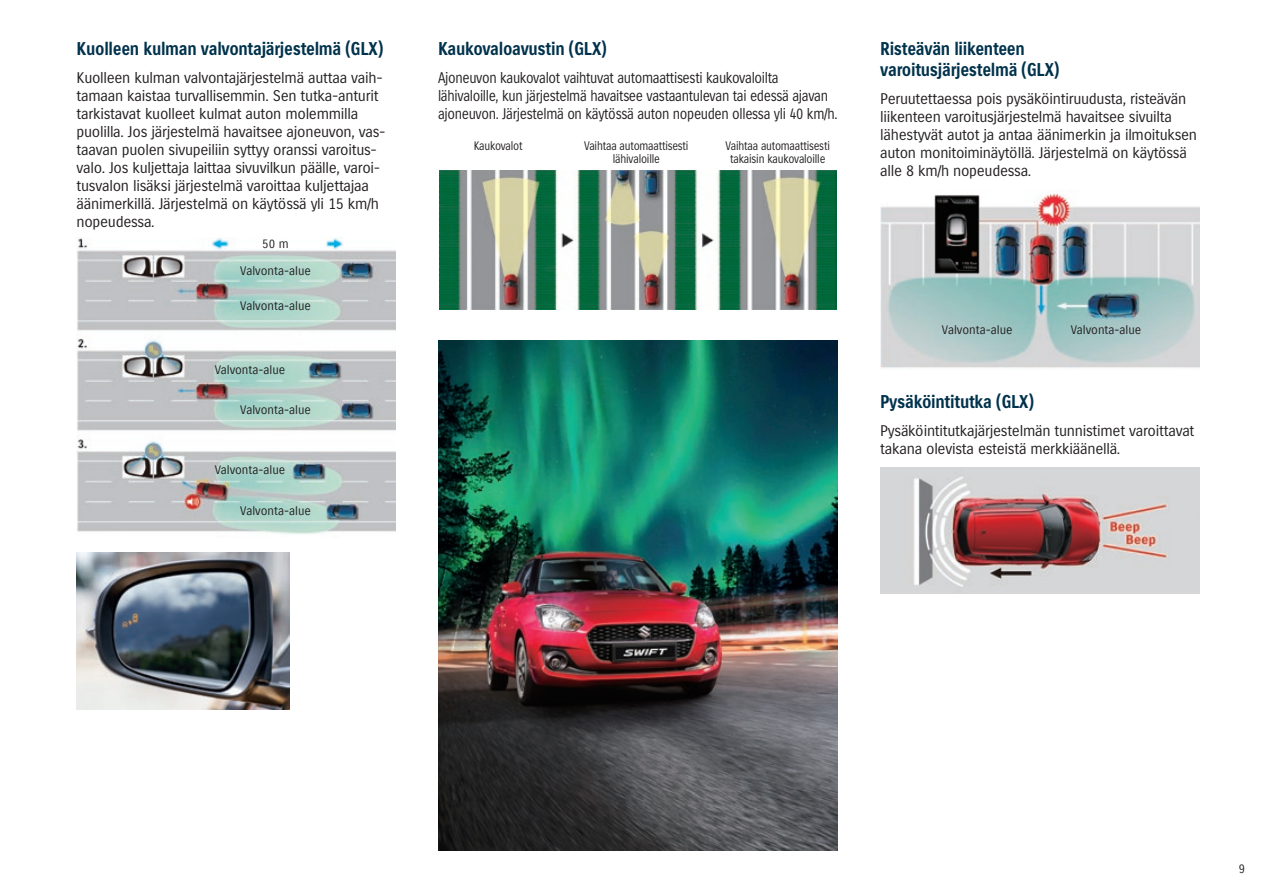
<style>
.page{position:relative;width:1263px;height:893px;background:#fff}
.page>*{position:absolute;margin:0;border:0;box-sizing:border-box;transform-origin:0 0}
.t1{font:700 18px/21px "Suzuki";letter-spacing:-.02em;color:#00324c;scale:.9 1}
.t2{font:15px/18px "Suzuki";letter-spacing:-.02em;color:#231f20}
.t3{font:15px/18px "Suzuki";letter-spacing:-.02em;color:#231f20;scale:.9 1}
.t4{font:12px "Suzuki PRO Regular";color:#231f20}
.t5{font:12px/13.5px "Suzuki";letter-spacing:-.02em;color:#231f20;text-align:center;scale:.9 1}
</style>
<div class="page">
<img style="left:439px;top:171px;width:397px;height:139px">
<img style="left:77px;top:553px;width:212px;height:156px">
<img style="left:880px;top:193px;width:319px;height:176px">
<img style="left:77px;top:237px;width:318px;height:297px">
<img style="left:880px;top:468px;width:319px;height:125px">
<img style="left:438px;top:340px;width:400px;height:510px">
<p class="t1" style="left:77px;top:39px;width:342px">Kuolleen kulman valvontajärjestelmä (GLX)</p>
<p class="t2" style="left:77px;top:69px;width:310px">Kuolleen kulman valvontajärjestelmä auttaa vaih&shy;tamaan kaistaa turvallisemmin. Sen tutka-anturit tarkistavat kuolleet kulmat auton molemmilla puolilla. Jos järjestelmä havaitsee ajoneuvon, vas&shy;taavan puolen sivupeiliin syttyy oranssi varoitus&shy;valo. Jos kuljettaja laittaa sivuvilkun päälle, varoi&shy;tusvalon lisäksi järjestelmä varoittaa kuljettajaa äänimerkillä. Järjestelmä on käytössä yli 15 km/h nopeudessa.</p>
<p class="t4" style="left:262px;top:237px;width:28px">50 m</p>
<p class="t4" style="left:240px;top:263px;width:72px">Valvonta-alue</p>
<p class="t4" style="left:240px;top:299px;width:72px">Valvonta-alue</p>
<p class="t4" style="left:215px;top:363px;width:72px">Valvonta-alue</p>
<p class="t4" style="left:240px;top:402px;width:72px">Valvonta-alue</p>
<p class="t4" style="left:215px;top:463px;width:72px">Valvonta-alue</p>
<p class="t4" style="left:240px;top:503px;width:72px">Valvonta-alue</p>
<p class="t1" style="left:438px;top:39px;width:189px">Kaukovaloavustin (GLX)</p>
<p class="t3" style="left:438px;top:69px;width:445px">Ajoneuvon kaukovalot vaihtuvat automaattisesti kaukovaloilta lähivaloille, kun järjestelmä havaitsee vastaantulevan tai edessä ajavan ajoneuvon. Järjestelmä on käytössä auton nopeuden ollessa yli 40 km/h.</p>
<p class="t5" style="left:474px;top:139px;width:56px">Kaukovalot</p>
<p class="t5" style="left:584px;top:139px;width:118px">Vaihtaa automaattisesti lähivaloille</p>
<p class="t5" style="left:725px;top:139px;width:118px">Vaihtaa automaattisesti takaisin kaukovaloille</p>
<p class="t1" style="left:880px;top:39px;width:201px">Risteävän liikenteen varoitusjärjestelmä (GLX)</p>
<p class="t2" style="left:880px;top:90px;width:318px">Peruutettaessa pois pysäköintiruudusta, risteävän liikenteen varoitusjärjestelmä havaitsee sivuilta lähestyvät autot ja antaa äänimerkin ja ilmoituksen auton monitoiminäytöllä. Järjestelmä on käytössä alle 8 km/h nopeudessa.</p>
<p class="t4" style="left:942px;top:323px;width:72px">Valvonta-alue</p>
<p class="t4" style="left:1071px;top:323px;width:72px">Valvonta-alue</p>
<p class="t1" style="left:880px;top:392px;width:172px">Pysäköintitutka (GLX)</p>
<p class="t2" style="left:880px;top:422px;width:316px">Pysäköintitutkajärjestelmän tunnistimet varoittavat takana olevista esteistä merkkiäänellä.</p>
<p class="t4" style="left:1238px;top:861px;width:8px">9</p>
</div>
